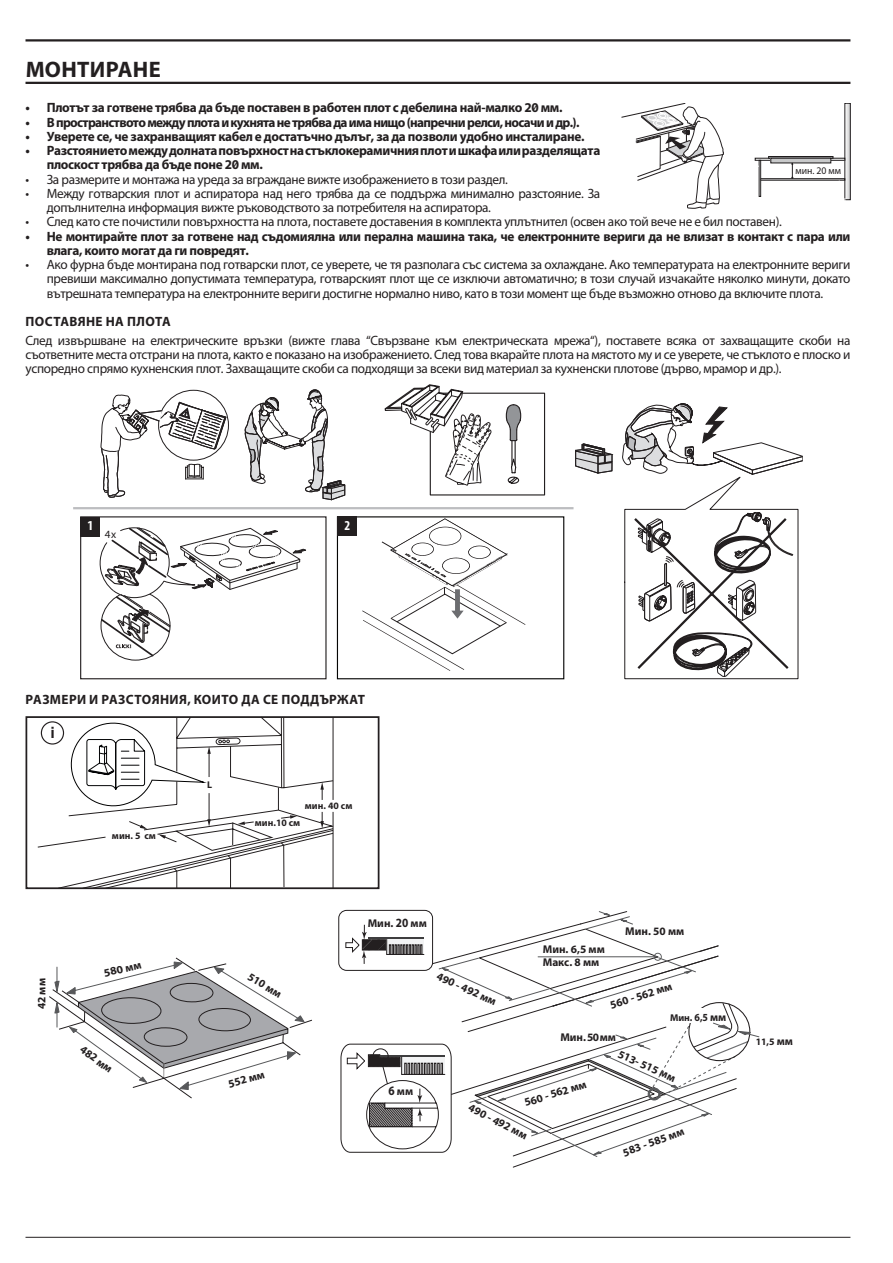
<style>
.page{position:relative;width:893px;height:1263px;background:#fff}
.page>*{position:absolute;margin:0;border:0;box-sizing:border-box;transform-origin:0 0}
.t1{font:700 22.5px "Myriad Pro";letter-spacing:.015em;color:#231f20}
.t2{font:700 15.6px "Arial";color:#231f20}
.t3{font:700 condensed 13.65px "Myriad Pro";color:#fff}
.t4{font:13.5px/14.2px "Myriad Pro";letter-spacing:-.025em;color:#231f20;text-align:justify}
.t5{font:700 13.5px/14.2px "Myriad Pro";letter-spacing:-.025em;color:#231f20}
.t6{font:700 13.5px "Myriad Pro";letter-spacing:-.05em;color:#231f20}
.t7{font:700 13.5px "Myriad Pro";letter-spacing:.03em;color:#231f20}
.t8{font:700 11.25px/13.5px "Myriad Pro";color:#231f20}
.t9{font:700 11.25px "Myriad Pro";color:#231f20;scale:1.05 1}
.t10{font:11.1px "IKEA Sans";color:#231f20}
.t11{font:700 10.8px "Myriad Pro";color:#231f20;scale:.91 1}
.t12{font:10.2px "Myriad Pro";color:#231f20;scale:.96 1}
.t13{font:700 9.9px "Myriad Pro";color:#231f20}
.t14{font:700 9.75px "Myriad Pro";color:#231f20}
.s1{font-size:12.6px}
.s2{font-size:13.05px}
.s3{font-size:9.9px}
.s4{font-size:11.25px}
</style>
<div class="page">
<hr style="left:26px;top:82px;width:824px;height:2px;background:#231f20">
<hr style="left:26px;top:1237px;width:824px;height:1px;background:#231f20">
<hr style="left:26px;top:39px;width:824px;height:3px;background:#231f20">
<div style="left:430px;top:393px;width:115px;height:102px;border:1px solid #231f20"></div>
<svg style="left:384px;top:384px;width:108px;height:112px"></svg>
<svg style="left:505px;top:404px;width:17px;height:80px"></svg>
<svg style="left:100px;top:390px;width:129px;height:108px"></svg>
<svg style="left:245px;top:389px;width:100px;height:111px"></svg>
<hr style="left:73px;top:507px;width:500px;height:2px;background:#bcbdc0">
<svg style="left:575px;top:443px;width:39px;height:31px"></svg>
<svg style="left:622px;top:403px;width:181px;height:276px"></svg>
<div style="left:337px;top:516px;width:227px;height:163px;border:1px solid #050504"></div>
<svg style="left:98px;top:527px;width:208px;height:153px"></svg>
<svg style="left:362px;top:518px;width:163px;height:153px"></svg>
<img style="left:390px;top:549px;width:112px;height:38px">
<div style="left:81px;top:517px;width:19px;height:19px;background:#231f20"></div>
<div style="left:80px;top:516px;width:247px;height:163px;border:1px solid #231f20"></div>
<div style="left:338px;top:516px;width:19px;height:20px;background:#231f20"></div>
<div style="left:26px;top:716px;width:353px;height:173px;border:2px solid #231f20"></div>
<svg style="left:37px;top:716px;width:297px;height:173px"></svg>
<div style="left:338px;top:910px;width:95px;height:61px;border:1px solid #231f20;border-radius:8px"></div>
<svg style="left:49px;top:957px;width:263px;height:142px"></svg>
<svg style="left:340px;top:911px;width:420px;height:256px"></svg>
<svg style="left:621px;top:103px;width:103px;height:105px"></svg>
<svg style="left:847px;top:103px;width:3px;height:96px"></svg>
<div style="left:755px;top:158px;width:90px;height:2px;border:1px solid #201d1e"></div>
<div style="left:760px;top:178px;width:85px;height:2px;border:1px solid #201d1e"></div>
<div style="left:768px;top:156px;width:65px;height:2px;border:1px solid #201d1e"></div>
<div style="left:771px;top:158px;width:60px;height:5px;background:#c8c9ca"></div>
<div style="left:771px;top:158px;width:60px;height:5px;border:1px solid #201d1e"></div>
<div style="left:759px;top:160px;width:2px;height:37px;border:1px solid #201d1e"></div>
<svg style="left:791px;top:163px;width:2px;height:16px"></svg>
<h1 class="t1" style="left:26px;top:55px;width:137px">МОНТИРАНЕ</h1>
<p class="t5" style="left:26px;top:100px;width:538px">• Плотът за готвене трябва да бъде поставен в работен плот с дебелина най-малко 20 мм.</p>
<p class="t6" style="left:26px;top:113px;width:555px">• В пространството между плота и кухнята не трябва да има нищо (напречни релси, носачи и др.).</p>
<p class="t5" style="left:26px;top:129px;width:560px">• Уверете се, че захранващият кабел е достатъчно дълъг, за да позволи удобно инсталиране.</p>
<p class="t5" style="left:47px;top:143px;width:555px;text-indent:-21px">• Разстоянието между долната повърхност на стъклокерамичния плот и шкафа или разделящата плоскост трябва да бъде поне 20 мм.</p>
<p class="t4" style="left:26px;top:172px;width:484px">• За размерите и монтажа на уреда за вграждане вижте изображението в този раздел.</p>
<p class="t4" style="left:47px;top:186px;width:555px;text-indent:-21px">• Между готварския плот и аспиратора над него трябва да се поддържа минимално разстояние. За допълнителна информация вижте ръководството за потребителя на аспиратора.</p>
<p class="t4" style="left:26px;top:214px;width:758px">• След като сте почистили повърхността на плота, поставете доставения в комплекта уплътнител (освен ако той вече не е бил поставен).</p>
<p class="t5" style="left:47px;top:228px;width:805px;text-indent:-21px">• Не монтирайте плот за готвене над съдомиялна или перална машина така, че електронните вериги да не влизат в контакт с пара или влага, които могат да ги повредят.</p>
<p class="t4" style="left:47px;top:257px;width:805px;text-indent:-21px">• Ако фурна бъде монтирана под готварски плот, се уверете, че тя разполага със система за охлаждане. Ако температурата на електронните вериги превиши максимално допустимата температура, готварският плот ще се изключи автоматично; в този случай изчакайте няколко минути, докато вътрешната температура на електронните вериги достигне нормално ниво, като в този момент ще бъде възможно отново да включите плота.</p>
<p class="t7" style="left:26px;top:313px;width:147px">ПОСТАВЯНЕ НА ПЛОТА</p>
<p class="t4" style="left:26px;top:333px;width:826px">След извършване на електрическите връзки (вижте глава “Свързване към електрическата мрежа“), поставете всяка от захващащите скоби на съответните места отстрани на плота, както е показано на изображението. След това вкарайте плота на мястото му и се уверете, че стъклото е плоско и успоредно спрямо кухненския плот. Захващащите скоби са подходящи за всеки вид материал за кухненски плотове (дърво, мрамор и др.).</p>
<p class="t12" style="left:795px;top:164px;width:49px">мин. 20 мм</p>
<p class="t3" style="left:88px;top:517px;width:7px">1</p>
<p class="t3" style="left:344px;top:517px;width:7px">2</p>
<p class="t10" style="left:105px;top:528px;width:13px">4x</p>
<p class="t7" style="left:26px;top:691px;width:341px">РАЗМЕРИ И РАЗСТОЯНИЯ, КОИТО ДА СЕ ПОДДЪРЖАТ</p>
<p class="t2" style="left:50px;top:721px;width:6px">i</p>
<p class="t14" style="left:112px;top:829px;width:46px">мин. 5 см</p>
<p class="t14" style="left:207px;top:778px;width:6px">L</p>
<p class="t14" style="left:305px;top:799px;width:49px">мин. 40 см</p>
<p class="t14" style="left:255px;top:816px;width:47px">мин.10 см</p>
<p class="t9" style="left:102px;top:966px;width:38px;rotate:-13deg">580 мм</p>
<p class="t8" style="left:35px;top:1009px;width:33px;rotate:-90deg">42 мм</p>
<p class="t8" style="left:252px;top:969px;width:39px;rotate:31deg">510 мм</p>
<p class="t8" style="left:86px;top:1042px;width:39px;rotate:37deg">482 мм</p>
<p class="t8" style="left:226px;top:1077px;width:39px;rotate:-15deg">552 мм</p>
<p class="t8" style="left:368px;top:916px;width:61px">Мин. <span class="s1">20</span> мм</p>
<p class="t8" style="left:388px;top:1084px;width:26px"><span class="s2">6</span> мм</p>
<p class="t8" style="left:543px;top:942px;width:64px">Мин. 6,5 мм<br>Макс. 8 мм</p>
<p class="t8" style="left:625px;top:924px;width:61px">Мин. 50 мм</p>
<p class="t8" style="left:440px;top:969px;width:66px;rotate:24deg">490 - 492 мм</p>
<p class="t8" style="left:608px;top:998px;width:66px;rotate:-17deg">560 - 562 мм</p>
<p class="t8" style="left:560px;top:1030px;width:57px">Мин. 50мм</p>
<p class="t11" style="left:670px;top:1010px;width:63px"><span class="s3">Мин</span>. 6,5 <span class="s4">мм</span></p>
<p class="t8" style="left:523px;top:1096px;width:66px;rotate:-17deg">560 - 562 мм</p>
<p class="t8" style="left:473px;top:1100px;width:66px;rotate:27deg">490 - 492 мм</p>
<p class="t8" style="left:621px;top:1047px;width:64px;rotate:24deg">513- 515 мм</p>
<p class="t8" style="left:621px;top:1146px;width:66px;rotate:-20deg">583 - 585 мм</p>
<p class="t13" style="left:756px;top:1035px;width:39px">11,5 <span class="s4">мм</span></p>
</div>
